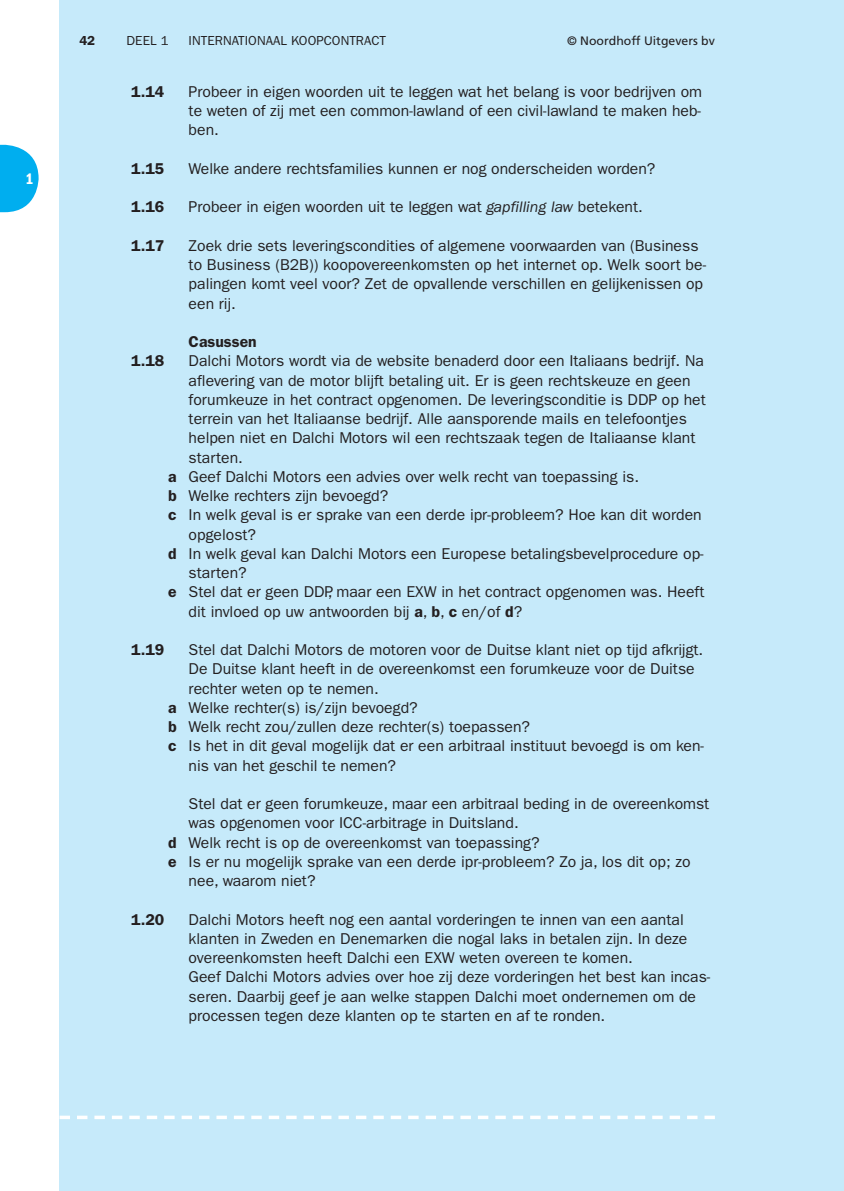
<style>
.page{position:relative;width:844px;height:1191px;background:#fff}
.page>*{position:absolute;margin:0;border:0;box-sizing:border-box;transform-origin:0 0}
.t1{font:15.75px/19.2px "ITC Franklin Gothic Std";color:#231f20}
.t2{font:600 15.75px/19.2px "ITC Franklin Gothic Std";color:#231f20;text-align:justify}
.t3{font:15.75px "ITC Franklin Gothic Std Dm Cd";color:#fff}
.t4{font:13.12px "ITC Franklin Gothic Std";letter-spacing:.005em;color:#231f20}
.t5{font:600 13.12px "ITC Franklin Gothic Std";color:#231f20}
.t6{font:12.25px "Frutiger LT Std";color:#231f20}
.s1{font-style:italic}
.s2{font-weight:600}
</style>
<div class="page">
<svg style="left:0;top:145px;width:39px;height:67px"></svg>
<div style="left:60px;top:0;width:783px;height:1191px;background:#c6eafa"></div>
<svg style="left:60px;top:1115px;width:654px;height:4px"></svg>
<p class="t3" style="left:26px;top:173px;width:10px">1</p>
<p class="t5" style="left:79px;top:36px;width:17px">42</p>
<p class="t4" style="left:127px;top:36px;width:43px">DEEL 1</p>
<p class="t4" style="left:189px;top:36px;width:199px">INTERNATIONAAL KOOPCONTRACT</p>
<p class="t6" style="left:567px;top:35px;width:149px">© Noordhoff Uitgevers bv</p>
<p class="t1" style="left:189px;top:83px;width:515px;text-align:justify">Probeer in eigen woorden uit te leggen wat het belang is voor bedrijven om te weten of zij met een common-lawland of een civil-lawland te maken heb&shy;ben.</p>
<p class="t1" style="left:189px;top:160px;width:468px">Welke andere rechtsfamilies kunnen er nog onderscheiden worden?</p>
<p class="t1" style="left:189px;top:199px;width:455px">Probeer in eigen woorden uit te leggen wat <span class="s1">gapfilling law</span> betekent.</p>
<p class="t1" style="left:189px;top:237px;width:519px">Zoek drie sets leveringscondities of algemene voorwaarden van (Business to Business (B2B)) koopovereenkomsten op het internet op. Welk soort be&shy;palingen komt veel voor? Zet de opvallende verschillen en gelijkenissen op een rij.</p>
<p class="t2" style="left:189px;top:333px;width:70px">Casussen</p>
<p class="t1" style="left:189px;top:353px;width:518px">Dalchi Motors wordt via de website benaderd door een Italiaans bedrijf. Na aflevering van de motor blijft betaling uit. Er is geen rechtskeuze en geen forumkeuze in het contract opgenomen. De leveringsconditie is DDP op het terrein van het Italiaanse bedrijf. Alle aansporende mails en telefoontjes helpen niet en Dalchi Motors wil een rechtszaak tegen de Italiaanse klant starten.<br>Geef Dalchi Motors een advies over welk recht van toepassing is.<br>Welke rechters zijn bevoegd?<br>In welk geval is er sprake van een derde ipr-probleem? Hoe kan dit worden opgelost?<br>In welk geval kan Dalchi Motors een Europese betalingsbevelprocedure op&shy;starten?<br>Stel dat er geen DDP, maar een EXW in het contract opgenomen was. Heeft dit invloed op uw antwoorden bij <span class="s2">a</span>, <span class="s2">b</span>, <span class="s2">c</span> en/of <span class="s2">d</span>?</p>
<p class="t1" style="left:189px;top:641px;width:517px">Stel dat Dalchi Motors de motoren voor de Duitse klant niet op tijd afkrijgt.<br>De Duitse klant heeft in de overeenkomst een forumkeuze voor de Duitse rechter weten op te nemen.<br>Welke rechter(s) is/zijn bevoegd?<br>Welk recht zou/zullen deze rechter(s) toepassen?<br>Is het in dit geval mogelijk dat er een arbitraal instituut bevoegd is om ken&shy;nis van het geschil te nemen?</p>
<p class="t1" style="left:189px;top:795px;width:522px">Stel dat er geen forumkeuze, maar een arbitraal beding in de overeenkomst was opgenomen voor ICC-arbitrage in Duitsland.<br>Welk recht is op de overeenkomst van toepassing?<br>Is er nu mogelijk sprake van een derde ipr-probleem? Zo ja, los dit op; zo nee, waarom niet?</p>
<p class="t1" style="left:189px;top:911px;width:523px">Dalchi Motors heeft nog een aantal vorderingen te innen van een aantal klanten in Zweden en Denemarken die nogal laks in betalen zijn. In deze overeenkomsten heeft Dalchi een EXW weten overeen te komen.<br>Geef Dalchi Motors advies over hoe zij deze vorderingen het best kan incas&shy;seren. Daarbij geef je aan welke stappen Dalchi moet ondernemen om de processen tegen deze klanten op te starten en af te ronden.</p>
<p class="t2" style="left:131px;top:83px;width:35px">1.14</p>
<p class="t2" style="left:131px;top:160px;width:35px">1.15</p>
<p class="t2" style="left:131px;top:198px;width:35px">1.16</p>
<p class="t2" style="left:131px;top:237px;width:35px">1.17</p>
<p class="t2" style="left:131px;top:352px;width:35px">1.18</p>
<p class="t2" style="left:168px;top:468px;width:10px">a b c</p>
<p class="t2" style="left:168px;top:545px;width:10px">d</p>
<p class="t2" style="left:168px;top:583px;width:10px">e</p>
<p class="t2" style="left:131px;top:641px;width:35px">1.19</p>
<p class="t2" style="left:168px;top:699px;width:10px">a b c</p>
<p class="t2" style="left:168px;top:834px;width:10px">d e</p>
<p class="t2" style="left:131px;top:911px;width:35px">1.20</p>
</div>
